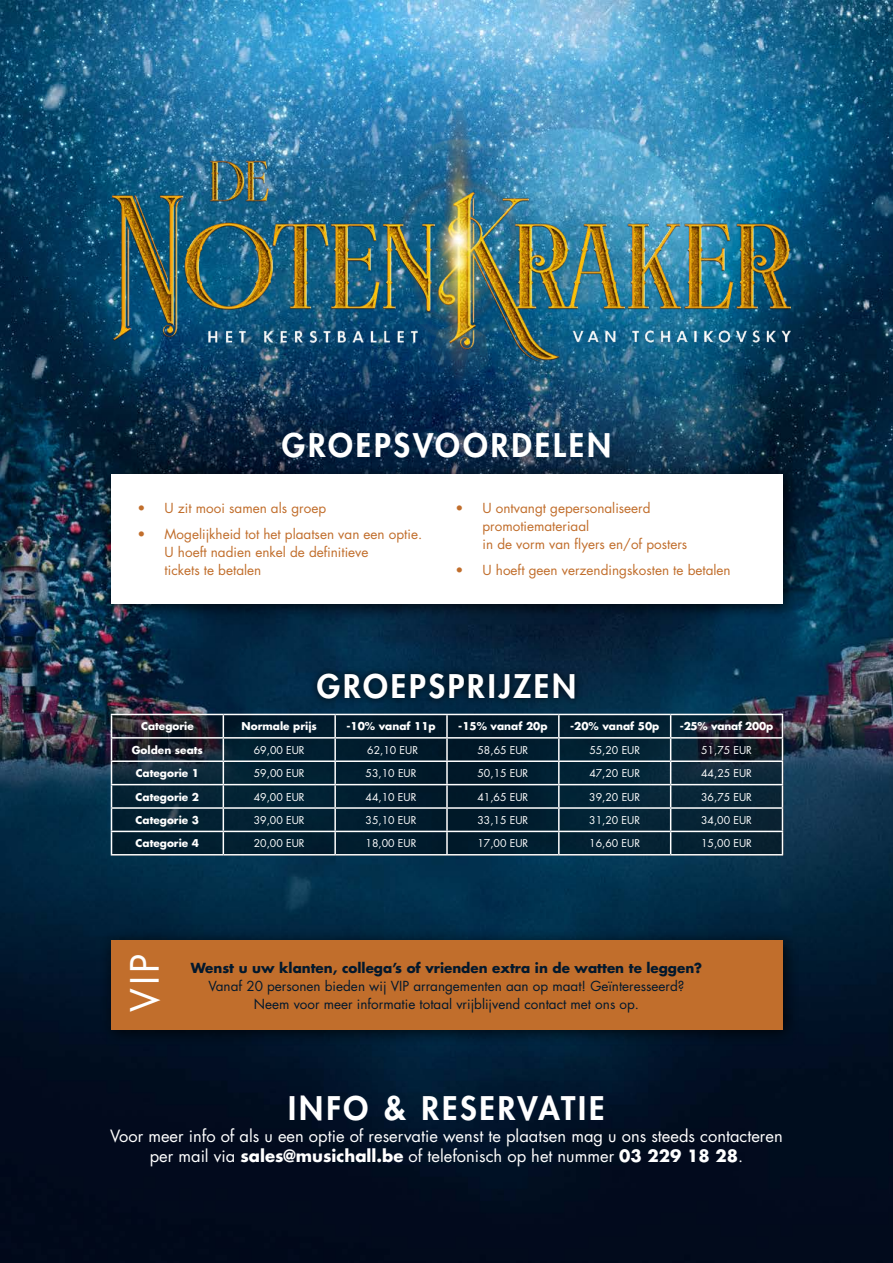
<style>
.page{position:relative;width:893px;height:1263px;background:#fff}
.page>*{position:absolute;margin:0;border:0;box-sizing:border-box;transform-origin:0 0}
.t1{font:37.95px "Futura Std";color:#fff}
.t2{font:800 31.65px "Futura Std";letter-spacing:.09em;color:#fff}
.t3{font:16.5px/19.5px "Futura Std";color:#fff;text-align:center}
.t4{font:13.5px/18px "Futura Std";color:#c16e2c}
.t5{font:13.5px/18px "Futura Std";color:#02182d;text-align:center}
.t6{font:700 13.5px "Futura Std";color:#02182d}
.t7{font:10.5px "Futura Std";color:#fff}
.t8{font:700 10.5px "Futura Std";color:#fff}
.t9{font:700 10.5px "Futura Std";letter-spacing:-.02em;color:#fff}
.s1{font-weight:700}
</style>
<div class="page">
<img style="left:0;top:1px;width:893px;height:1262px">
<img style="left:112px;top:90px;width:679px;height:298px">
<div style="left:100px;top:464px;width:699px;height:157px;background:#000;opacity:.75"></div>
<div style="left:111px;top:475px;width:671px;height:129px;background:#fff"></div>
<div style="left:309px;top:666px;width:273px;height:40px;background:#000;opacity:.75"></div>
<div style="left:100px;top:930px;width:699px;height:117px;background:#000;opacity:.75"></div>
<div style="left:111px;top:940px;width:671px;height:90px;background:#c16e2c"></div>
<svg style="left:112px;top:715px;width:670px;height:139px;background:#082232"></svg>
<hr style="left:111px;top:714px;width:112px;height:1px;background:#fff">
<hr style="left:223px;top:714px;width:112px;height:1px;background:#fff">
<hr style="left:335px;top:714px;width:112px;height:1px;background:#fff">
<hr style="left:334px;top:715px;width:2px;height:22px;background:#fff">
<hr style="left:447px;top:714px;width:112px;height:1px;background:#fff">
<hr style="left:446px;top:715px;width:2px;height:22px;background:#fff">
<hr style="left:559px;top:714px;width:112px;height:1px;background:#fff">
<hr style="left:558px;top:715px;width:2px;height:22px;background:#fff">
<hr style="left:671px;top:714px;width:112px;height:1px;background:#fff">
<hr style="left:111px;top:737px;width:112px;height:2px;background:#fff">
<hr style="left:223px;top:737px;width:112px;height:2px;background:#fff">
<hr style="left:335px;top:737px;width:112px;height:2px;background:#fff">
<hr style="left:334px;top:739px;width:2px;height:21px;background:#fff">
<hr style="left:447px;top:737px;width:112px;height:2px;background:#fff">
<hr style="left:446px;top:739px;width:2px;height:21px;background:#fff">
<hr style="left:559px;top:737px;width:112px;height:2px;background:#fff">
<hr style="left:558px;top:739px;width:2px;height:21px;background:#fff">
<hr style="left:671px;top:737px;width:112px;height:2px;background:#fff">
<hr style="left:111px;top:760px;width:112px;height:2px;background:#fff">
<hr style="left:223px;top:760px;width:112px;height:2px;background:#fff">
<hr style="left:335px;top:760px;width:112px;height:2px;background:#fff">
<hr style="left:334px;top:762px;width:2px;height:22px;background:#fff">
<hr style="left:447px;top:760px;width:112px;height:2px;background:#fff">
<hr style="left:446px;top:762px;width:2px;height:22px;background:#fff">
<hr style="left:559px;top:760px;width:112px;height:2px;background:#fff">
<hr style="left:558px;top:762px;width:2px;height:22px;background:#fff">
<hr style="left:671px;top:760px;width:112px;height:2px;background:#fff">
<hr style="left:111px;top:784px;width:112px;height:1px;background:#fff">
<hr style="left:223px;top:784px;width:112px;height:1px;background:#fff">
<hr style="left:335px;top:784px;width:112px;height:1px;background:#fff">
<hr style="left:334px;top:785px;width:2px;height:22px;background:#fff">
<hr style="left:447px;top:784px;width:112px;height:1px;background:#fff">
<hr style="left:446px;top:785px;width:2px;height:22px;background:#fff">
<hr style="left:559px;top:784px;width:112px;height:1px;background:#fff">
<hr style="left:558px;top:785px;width:2px;height:22px;background:#fff">
<hr style="left:671px;top:784px;width:112px;height:1px;background:#fff">
<hr style="left:111px;top:807px;width:112px;height:2px;background:#fff">
<hr style="left:223px;top:807px;width:112px;height:2px;background:#fff">
<hr style="left:335px;top:807px;width:112px;height:2px;background:#fff">
<hr style="left:334px;top:809px;width:2px;height:22px;background:#fff">
<hr style="left:447px;top:807px;width:112px;height:2px;background:#fff">
<hr style="left:446px;top:809px;width:2px;height:22px;background:#fff">
<hr style="left:559px;top:807px;width:112px;height:2px;background:#fff">
<hr style="left:558px;top:809px;width:2px;height:22px;background:#fff">
<hr style="left:671px;top:807px;width:112px;height:2px;background:#fff">
<hr style="left:111px;top:831px;width:112px;height:1px;background:#fff">
<svg style="left:111px;top:715px;width:1px;height:139px"></svg>
<hr style="left:223px;top:831px;width:112px;height:1px;background:#fff">
<svg style="left:223px;top:715px;width:1px;height:139px"></svg>
<hr style="left:335px;top:831px;width:112px;height:1px;background:#fff">
<hr style="left:334px;top:832px;width:2px;height:22px;background:#fff">
<hr style="left:447px;top:831px;width:112px;height:1px;background:#fff">
<hr style="left:446px;top:832px;width:2px;height:22px;background:#fff">
<hr style="left:559px;top:831px;width:112px;height:1px;background:#fff">
<hr style="left:558px;top:832px;width:2px;height:22px;background:#fff">
<hr style="left:671px;top:831px;width:112px;height:1px;background:#fff">
<svg style="left:670px;top:715px;width:1px;height:139px"></svg>
<svg style="left:782px;top:715px;width:1px;height:139px"></svg>
<hr style="left:111px;top:854px;width:112px;height:1px;background:#fff">
<hr style="left:223px;top:854px;width:112px;height:1px;background:#fff">
<hr style="left:335px;top:854px;width:112px;height:1px;background:#fff">
<hr style="left:447px;top:854px;width:112px;height:1px;background:#fff">
<hr style="left:559px;top:854px;width:112px;height:1px;background:#fff">
<hr style="left:671px;top:854px;width:112px;height:1px;background:#fff">
<h2 class="t2" style="left:282px;top:425px;width:331px">GROEPSVOORDELEN</h2>
<p class="t4" style="left:138px;top:499px;width:190px">• U zit mooi samen als groep</p>
<p class="t4" style="left:165px;top:526px;width:259px;text-indent:-27px">• Mogelijkheid tot het plaatsen van een optie.<br>U hoeft nadien enkel de definitieve<br>tickets te betalen</p>
<p class="t4" style="left:482px;top:499px;width:206px;text-indent:-27px">• U ontvangt gepersonaliseerd promotiemateriaal<br>in de vorm van flyers en/of posters</p>
<p class="t4" style="left:455px;top:561px;width:277px">• U hoeft geen verzendingskosten te betalen</p>
<h2 class="t2" style="left:317px;top:666px;width:261px">GROEPSPRIJZEN</h2>
<p class="t8" style="left:141px;top:719px;width:54px">Categorie</p>
<p class="t8" style="left:242px;top:719px;width:77px">Normale prijs</p>
<p class="t8" style="left:346px;top:719px;width:91px">-10% vanaf 11p</p>
<p class="t8" style="left:458px;top:719px;width:91px">-15% vanaf 20p</p>
<p class="t8" style="left:570px;top:719px;width:91px">-20% vanaf 50p</p>
<p class="t9" style="left:680px;top:719px;width:95px">-25% vanaf 200p</p>
<p class="t8" style="left:132px;top:743px;width:73px">Golden seats</p>
<p class="t7" style="left:254px;top:743px;width:52px">69,00 EUR</p>
<p class="t7" style="left:367px;top:743px;width:52px">62,10 EUR</p>
<p class="t7" style="left:477px;top:743px;width:52px">58,65 EUR</p>
<p class="t7" style="left:589px;top:743px;width:52px">55,20 EUR</p>
<p class="t7" style="left:701px;top:743px;width:52px">51,75 EUR</p>
<p class="t8" style="left:136px;top:766px;width:65px">Categorie 1</p>
<p class="t7" style="left:254px;top:767px;width:52px">59,00 EUR</p>
<p class="t7" style="left:366px;top:767px;width:52px">53,10 EUR</p>
<p class="t7" style="left:477px;top:767px;width:52px">50,15 EUR</p>
<p class="t7" style="left:589px;top:767px;width:52px">47,20 EUR</p>
<p class="t7" style="left:701px;top:767px;width:52px">44,25 EUR</p>
<p class="t8" style="left:136px;top:790px;width:65px">Categorie 2</p>
<p class="t7" style="left:254px;top:790px;width:52px">49,00 EUR</p>
<p class="t7" style="left:366px;top:790px;width:52px">44,10 EUR</p>
<p class="t7" style="left:477px;top:790px;width:52px">41,65 EUR</p>
<p class="t7" style="left:589px;top:790px;width:52px">39,20 EUR</p>
<p class="t7" style="left:701px;top:790px;width:52px">36,75 EUR</p>
<p class="t8" style="left:136px;top:813px;width:65px">Categorie 3</p>
<p class="t7" style="left:254px;top:813px;width:52px">39,00 EUR</p>
<p class="t7" style="left:366px;top:813px;width:52px">35,10 EUR</p>
<p class="t7" style="left:477px;top:813px;width:52px">33,15 EUR</p>
<p class="t7" style="left:589px;top:813px;width:52px">31,20 EUR</p>
<p class="t7" style="left:701px;top:813px;width:52px">34,00 EUR</p>
<p class="t8" style="left:136px;top:836px;width:65px">Categorie 4</p>
<p class="t7" style="left:254px;top:837px;width:52px">20,00 EUR</p>
<p class="t7" style="left:366px;top:837px;width:52px">18,00 EUR</p>
<p class="t7" style="left:477px;top:837px;width:52px">17,00 EUR</p>
<p class="t7" style="left:589px;top:837px;width:52px">16,60 EUR</p>
<p class="t7" style="left:701px;top:837px;width:52px">15,00 EUR</p>
<h1 class="t1" style="left:121px;top:1012px;width:60px;rotate:-90deg">VIP</h1>
<p class="t6" style="left:191px;top:958px;width:513px">Wenst u uw klanten, collega’s of vrienden extra in de watten te leggen?</p>
<p class="t5" style="left:208px;top:977px;width:478px">Vanaf 20 personen bieden wij VIP arrangementen aan op maat! Geïnteresseerd?<br>Neem voor meer informatie totaal vrijblijvend contact met ons op.</p>
<h2 class="t2" style="left:288px;top:1088px;width:318px">INFO &amp; RESERVATIE</h2>
<p class="t3" style="left:110px;top:1126px;width:674px">Voor meer info of als u een optie of reservatie wenst te plaatsen mag u ons steeds contacteren per mail via <span class="s1">sales@musichall.be</span> of telefonisch op het nummer <span class="s1">03 229 18 28</span>.</p>
</div>
